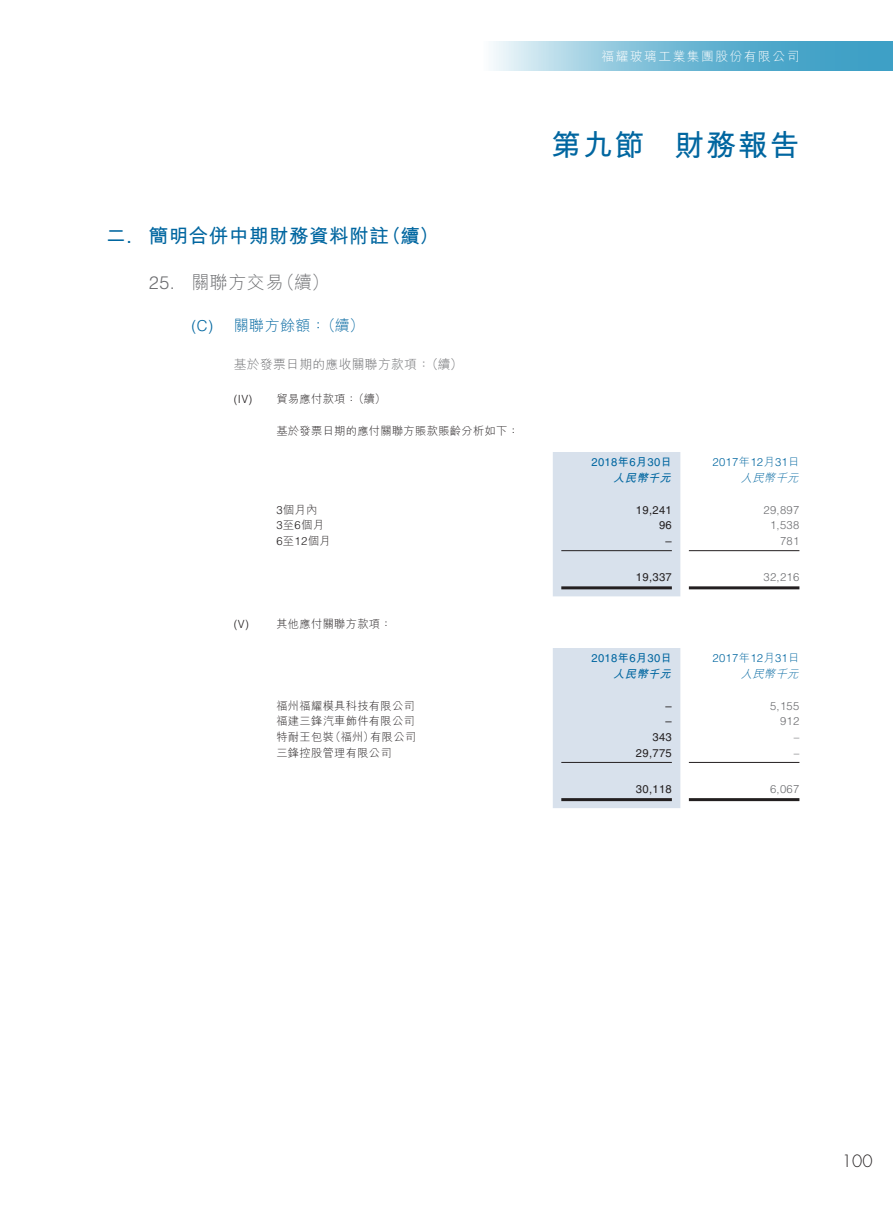
<style>
.page{position:relative;width:893px;height:1212px;background:#fff}
.page>*{position:absolute;margin:0;border:0;box-sizing:border-box;transform-origin:0 0}
.t1{font:700 30px "M Hei HK";letter-spacing:.055em;color:#0066a0}
.t2{font:700 19.5px "M Hei HK";letter-spacing:.03em;color:#0066a0}
.t3{font:300 18px "M Hei HK";letter-spacing:.03em;color:#6c6d70}
.t4{font:300 18px "Helvetica LT Std";color:#6c6d70}
.t5{font:300 16.5px "Futura Std";color:#231f20}
.t6{font:300 15px "M Hei HK";letter-spacing:.03em;color:#0066a0}
.t7{font:300 15px "Helvetica LT Std";color:#0066a0}
.t8{font:300 12.75px "M Hei HK";letter-spacing:.03em;color:#6c6d70}
.t9{font:300 12.75px "M Hei HK";letter-spacing:.12em;color:#fff}
.t10{font:300 11.25px "M Hei HK";letter-spacing:.03em;color:#231f20}
.t11{font:300 11.25px "Helvetica LT Std";letter-spacing:.03em;color:#6c6d70}
.t12{font:11.25px "Helvetica LT Std";letter-spacing:.03em;color:#231f20}
.t13{font:300 11.25px "Helvetica LT Std";letter-spacing:.03em;color:#0066a0}
.t14{font:11.25px "Helvetica LT Std";letter-spacing:.03em;color:#0066a0}
.t15{font:italic 300 11.25px "M Hei HK";color:#0066a0}
.t16{font:italic 700 11.25px "M Hei HK";color:#0066a0}
.t17{font:300 11.25px "Helvetica LT Std";color:#231f20}
.s1{font-family:"Helvetica LT Std";font-weight:400}
.s2{font-family:"Helvetica LT Std"}
.s3{font-family:"M Hei HK";font-weight:700}
.s4{font-family:"M Hei HK"}
</style>
<div class="page">
<svg style="left:493px;top:41px;width:400px;height:30px;background:#79bcd7"></svg>
<div style="left:553px;top:452px;width:127px;height:144px;background:#d8e1ec"></div>
<hr style="left:561px;top:550px;width:111px;height:1px;background:#231f20">
<hr style="left:689px;top:550px;width:110px;height:1px;background:#231f20">
<hr style="left:561px;top:586px;width:111px;height:3px;background:#231f20">
<hr style="left:689px;top:586px;width:110px;height:3px;background:#231f20">
<div style="left:553px;top:648px;width:127px;height:160px;background:#d8e1ec"></div>
<hr style="left:561px;top:762px;width:111px;height:1px;background:#231f20">
<hr style="left:689px;top:762px;width:110px;height:1px;background:#231f20">
<hr style="left:561px;top:798px;width:111px;height:3px;background:#231f20">
<hr style="left:689px;top:798px;width:110px;height:3px;background:#231f20">
<h2 class="t2" style="left:106px;top:221px;width:27px">二<span class="s1">.</span></h2>
<h2 class="t2" style="left:149px;top:221px;width:242px">簡明合併中期財務資料附註</h2>
<h2 class="t2" style="left:382px;top:221px;width:58px">（續(</h2>
<h3 class="t4" style="left:149px;top:271px;width:28px">25.</h3>
<h3 class="t3" style="left:277px;top:273px;width:54px">（續(</h3>
<h3 class="t3" style="left:191px;top:273px;width:94px">關聯方交易</h3>
<h3 class="t7" style="left:191px;top:317px;width:23px">C( )</h3>
<h3 class="t6" style="left:234px;top:318px;width:94px">關聯方餘額：</h3>
<h3 class="t6" style="left:321px;top:318px;width:45px">（續(</h3>
<p class="t8" style="left:234px;top:358px;width:198px">基於發票日期的應收關聯方款項：</p>
<p class="t10" style="left:353px;top:393px;width:34px">（續(</p>
<p class="t10" style="left:276px;top:393px;width:82px">貿易應付款項：</p>
<p class="t17" style="left:234px;top:392px;width:20px">(IV)</p>
<p class="t8" style="left:426px;top:358px;width:38px">（續(</p>
<p class="t10" style="left:276px;top:425px;width:244px">基於發票日期的應付關聯方賬款賬齡分析如下：</p>
<p class="t10" style="left:276px;top:504px;width:42px"><span class="s2">3</span>個月內</p>
<p class="t10" style="left:276px;top:519px;width:49px">至<span class="s2">3 6</span>個月</p>
<p class="t10" style="left:276px;top:535px;width:56px">至<span class="s2">6 12</span>個月</p>
<p class="t17" style="left:234px;top:617px;width:16px">V( )</p>
<p class="t10" style="left:276px;top:618px;width:117px">其他應付關聯方款項：</p>
<p class="t10" style="left:276px;top:700px;width:140px">福州福耀模具科技有限公司</p>
<p class="t10" style="left:276px;top:715px;width:140px">福建三鋒汽車飾件有限公司</p>
<p class="t10" style="left:330px;top:731px;width:46px">（福州）</p>
<p class="t10" style="left:370px;top:731px;width:47px">有限公司</p>
<p class="t10" style="left:276px;top:731px;width:59px">特耐王包裝</p>
<p class="t10" style="left:276px;top:747px;width:117px">三鋒控股管理有限公司</p>
<p class="t9" style="left:601px;top:50px;width:200px">福耀玻璃工業集團股份有限公司</p>
<h1 class="t1" style="left:551px;top:124px;width:95px">第九節</h1>
<h1 class="t1" style="left:675px;top:124px;width:126px">財務報告</h1>
<p class="t14" style="left:591px;top:456px;width:82px">2018<span class="s3">年 月</span>6 30<span class="s3">日</span></p>
<p class="t13" style="left:712px;top:455px;width:88px">2017<span class="s4">年</span>12<span class="s4">月</span>31<span class="s4">日</span></p>
<p class="t16" style="left:613px;top:470px;width:63px">人民幣千元</p>
<p class="t15" style="left:741px;top:472px;width:62px">人民幣千元</p>
<p class="t12" style="left:636px;top:503px;width:37px">19,241</p>
<p class="t11" style="left:763px;top:503px;width:37px">29,897</p>
<p class="t12" style="left:659px;top:519px;width:14px">96</p>
<p class="t11" style="left:770px;top:518px;width:31px">1,538</p>
<p class="t12" style="left:666px;top:535px;width:8px">–</p>
<p class="t11" style="left:780px;top:534px;width:21px">781</p>
<p class="t12" style="left:636px;top:571px;width:37px">19,337</p>
<p class="t11" style="left:763px;top:570px;width:37px">32,216</p>
<p class="t14" style="left:591px;top:652px;width:82px">2018<span class="s3">年 月</span>6 30<span class="s3">日</span></p>
<p class="t13" style="left:712px;top:651px;width:88px">2017<span class="s4">年</span>12<span class="s4">月</span>31<span class="s4">日</span></p>
<p class="t16" style="left:613px;top:666px;width:63px">人民幣千元</p>
<p class="t15" style="left:741px;top:668px;width:62px">人民幣千元</p>
<p class="t12" style="left:666px;top:699px;width:8px">–</p>
<p class="t11" style="left:770px;top:698px;width:31px">5,155</p>
<p class="t12" style="left:666px;top:715px;width:8px">–</p>
<p class="t11" style="left:780px;top:714px;width:21px">912</p>
<p class="t12" style="left:652px;top:731px;width:21px">343</p>
<p class="t11" style="left:794px;top:730px;width:7px">–</p>
<p class="t12" style="left:636px;top:746px;width:37px">29,775</p>
<p class="t11" style="left:794px;top:746px;width:7px">–</p>
<p class="t12" style="left:636px;top:782px;width:37px">30,118</p>
<p class="t11" style="left:770px;top:782px;width:31px">6,067</p>
<h3 class="t5" style="left:842px;top:1151px;width:32px">100</h3>
</div>
